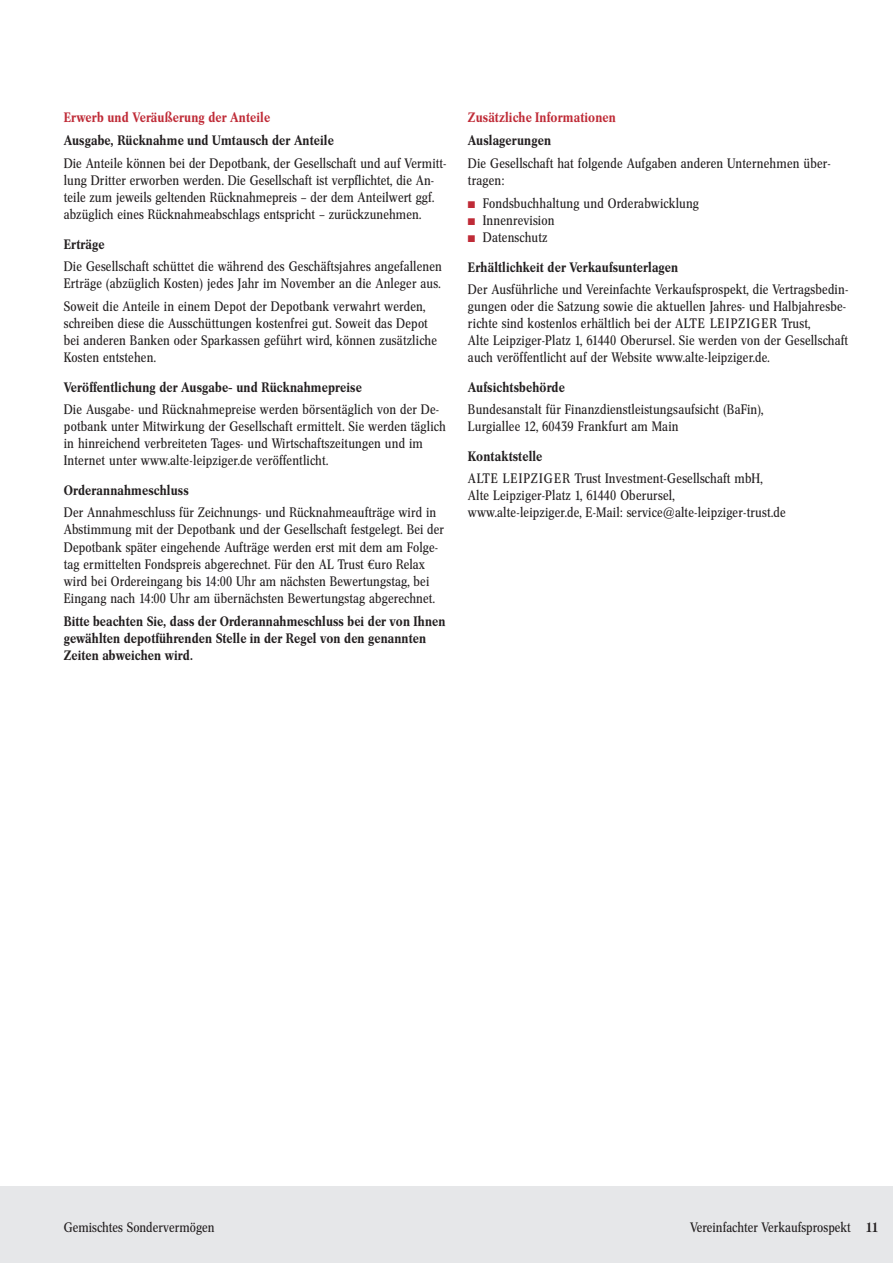
<style>
.page{position:relative;width:893px;height:1263px;background:#fff}
.page>*{position:absolute;margin:0;border:0;box-sizing:border-box;transform-origin:0 0}
.t1{font:13.5px/17px "Concorde Nova BQ";letter-spacing:.01em;color:#231f20}
.t2{font:500 13.5px/17px "Concorde Nova BQ";letter-spacing:.01em;color:#231f20}
.t3{font:500 13.5px "Concorde Nova BQ";letter-spacing:.01em;color:#bf2b37}
.s1{font-family:"Euro Serif"}
.s2{color:#bf2b37}
.s3{font-weight:500}
</style>
<div class="page">
<div style="left:0;top:1186px;width:892px;height:77px;background:#e6e7e9"></div>
<p class="t3" style="left:64px;top:110px;width:207px">Erwerb und Veräußerung der Anteile</p>
<p class="t2" style="left:64px;top:133px;width:271px">Ausgabe, Rücknahme und Umtausch der Anteile</p>
<p class="t1" style="left:64px;top:155px;width:384px">Die Anteile können bei der Depotbank, der Gesellschaft und auf Vermitt&shy;lung Dritter erworben werden. Die Gesellschaft ist verpflichtet, die An&shy;teile zum jeweils geltenden Rücknahmepreis – der dem Anteilwert ggf. abzüglich eines Rücknahmeabschlags entspricht – zurückzunehmen.</p>
<p class="t2" style="left:64px;top:236px;width:42px">Erträge</p>
<p class="t1" style="left:64px;top:258px;width:379px">Die Gesellschaft schüttet die während des Geschäftsjahres angefallenen<br>Erträge (abzüglich Kosten) jedes Jahr im November an die Anleger aus.</p>
<p class="t1" style="left:64px;top:299px;width:375px">Soweit die Anteile in einem Depot der Depotbank verwahrt werden, schreiben diese die Ausschüttungen kostenfrei gut. Soweit das Depot bei anderen Banken oder Sparkassen geführt wird, können zusätzliche Kosten entstehen.</p>
<p class="t2" style="left:64px;top:379px;width:299px">Veröffentlichung der Ausgabe- und Rücknahmepreise</p>
<p class="t1" style="left:64px;top:402px;width:383px">Die Ausgabe- und Rücknahmepreise werden börsentäglich von der De&shy;potbank unter Mitwirkung der Gesellschaft ermittelt. Sie werden täglich in hinreichend verbreiteten Tages- und Wirtschaftszeitungen und im Internet unter www.alte-leipziger.de veröffentlicht.</p>
<p class="t2" style="left:64px;top:483px;width:126px">Orderannahmeschluss</p>
<p class="t1" style="left:64px;top:505px;width:382px">Der Annahmeschluss für Zeichnungs- und Rücknahmeaufträge wird in Abstimmung mit der Depotbank und der Gesellschaft festgelegt. Bei der Depotbank später eingehende Aufträge werden erst mit dem am Folge&shy;tag ermittelten Fondspreis abgerechnet. Für den AL Trust <span class="s1">€</span>uro Relax wird bei Ordereingang bis 14:00 Uhr am nächsten Bewertungstag, bei Eingang nach 14:00 Uhr am übernächsten Bewertungstag abgerechnet.</p>
<p class="t2" style="left:64px;top:613px;width:383px">Bitte beachten Sie, dass der Orderannahmeschluss bei der von Ihnen gewählten depotführenden Stelle in der Regel von den genannten<br>Zeiten abweichen wird.</p>
<p class="t3" style="left:468px;top:110px;width:149px">Zusätzliche Informationen</p>
<p class="t2" style="left:468px;top:133px;width:85px">Auslagerungen</p>
<p class="t1" style="left:468px;top:155px;width:364px">Die Gesellschaft hat folgende Aufgaben anderen Unternehmen über&shy;tragen:</p>
<p class="t1" style="left:468px;top:196px;width:233px"><span class="s2">■</span> Fondsbuchhaltung und Orderabwicklung</p>
<p class="t1" style="left:468px;top:213px;width:88px"><span class="s2">■</span> Innenrevision</p>
<p class="t1" style="left:468px;top:230px;width:81px"><span class="s2">■</span> Datenschutz</p>
<p class="t2" style="left:468px;top:259px;width:212px">Erhältlichkeit der Verkaufsunterlagen</p>
<p class="t1" style="left:468px;top:282px;width:382px">Der Ausführliche und Vereinfachte Verkaufs prospekt, die Vertragsbedin&shy;gungen oder die Satzung sowie die aktuellen Jahres- und Halbjahresbe&shy;richte sind kostenlos erhältlich bei der ALTE LEIPZIGER Trust,<br>Alte Leipziger-Platz 1, 61440 Oberursel. Sie werden von der Gesellschaft auch veröffentlicht auf der Website www.alte-leipziger.de.</p>
<p class="t2" style="left:468px;top:379px;width:98px">Aufsichtsbehörde</p>
<p class="t1" style="left:468px;top:402px;width:297px">Bundesanstalt für Finanzdienstleistungs aufsicht (BaFin),<br>Lurgiallee 12, 60439 Frankfurt am Main</p>
<p class="t2" style="left:468px;top:449px;width:76px">Kontaktstelle</p>
<p class="t1" style="left:468px;top:471px;width:319px">ALTE LEIPZIGER Trust Investment-Gesellschaft mbH,<br>Alte Leipziger-Platz 1, 61440 Oberursel, www.alte-leipziger.de, E-Mail: service@alte-leipziger-trust.de</p>
<p class="t1" style="left:64px;top:1219px;width:152px">Gemischtes Sondervermögen</p>
<p class="t1" style="left:690px;top:1219px;width:190px">Vereinfachter Verkaufsprospekt <span class="s3">11</span></p>
</div>
